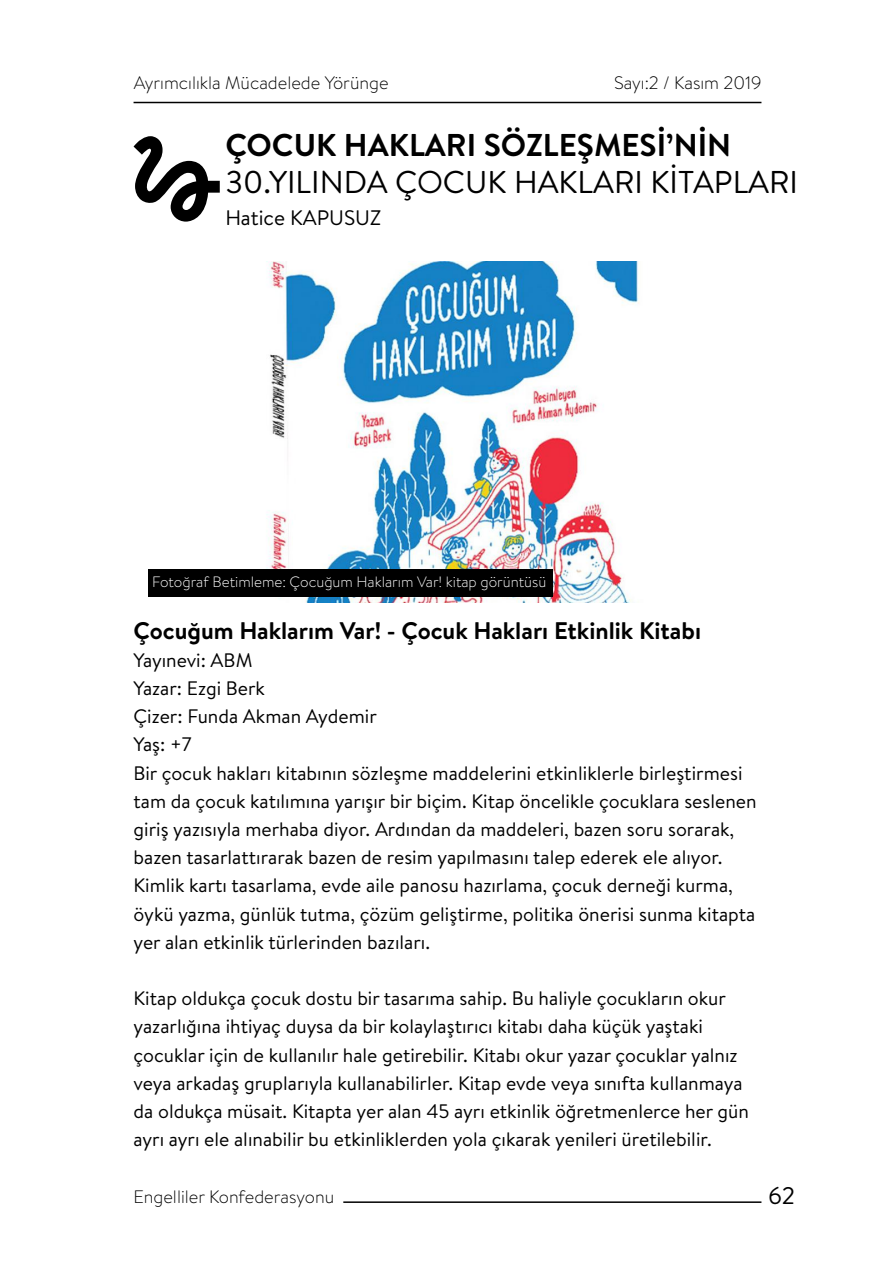
<style>
.page{position:relative;width:893px;height:1263px;background:#fff}
.page>*{position:absolute;margin:0;border:0;box-sizing:border-box;transform-origin:0 0}
.t1{font:31.5px "Brandon Text";color:#000}
.t2{font:700 31.5px "Brandon Text";color:#000}
.t3{font:700 24px "Brandon Text";color:#000}
.t4{font:24px "Brandon Text";color:#000}
.t5{font:21px "Brandon Text";color:#000}
.t6{font:19.5px/28.2px "Brandon Text";color:#000}
.t7{font:300 18px "Brandon Text";color:#000}
.t8{font:300 15px "Brandon Text";color:#fff}
</style>
<div class="page">
<svg style="left:134px;top:136px;width:86px;height:86px"></svg>
<hr style="left:134px;top:102px;width:627px;height:1px;background:#000">
<hr style="left:343px;top:1201px;width:418px;height:2px;background:#000">
<img style="left:148px;top:262px;width:491px;height:340px">
<div style="left:148px;top:569px;width:405px;height:27px;background:#000"></div>
<p class="t7" style="left:134px;top:70px;width:256px">Ayrımcılıkla Mücadelede Yörünge</p>
<h1 class="t2" style="left:225px;top:123px;width:507px">ÇOCUK HAKLARI SÖZLEŞMESİ’NİN</h1>
<h1 class="t1" style="left:225px;top:161px;width:574px">30.YILINDA ÇOCUK HAKLARI KİTAPLARI</h1>
<p class="t5" style="left:225px;top:203px;width:157px">Hatice KAPUSUZ</p>
<p class="t7" style="left:614px;top:70px;width:149px">Sayı:2 / Kasım 2019</p>
<p class="t8" style="left:152px;top:572px;width:396px">Fotoğraf Betimleme: Çocuğum Haklarım Var! kitap görüntüsü</p>
<p class="t3" style="left:134px;top:613px;width:569px">Çocuğum Haklarım Var! - Çocuk Hakları Etkinlik Kitabı</p>
<p class="t6" style="left:134px;top:645px;width:624px">Yayınevi: ABM<br>Yazar: Ezgi Berk<br>Çizer: Funda Akman Aydemir<br>Yaş: +7<br>Bir çocuk hakları kitabının sözleşme maddelerini etkinliklerle birleştirmesi tam da çocuk katılımına yarışır bir biçim. Kitap öncelikle çocuklara seslenen giriş yazısıyla merhaba diyor. Ardından da maddeleri, bazen soru sorarak, bazen tasarlattırarak bazen de resim yapılmasını talep ederek ele alıyor.<br>Kimlik kartı tasarlama, evde aile panosu hazırlama, çocuk derneği kurma, öykü yazma, günlük tutma, çözüm geliştirme, politika önerisi sunma kitapta yer alan etkinlik türlerinden bazıları.</p>
<p class="t6" style="left:134px;top:983px;width:617px">Kitap oldukça çocuk dostu bir tasarıma sahip. Bu haliyle çocukların okur yazarlığına ihtiyaç duysa da bir kolaylaştırıcı kitabı daha küçük yaştaki çocuklar için de kullanılır hale getirebilir. Kitabı okur yazar çocuklar yalnız veya arkadaş gruplarıyla kullanabilirler. Kitap evde veya sınıfta kullanmaya da oldukça müsait. Kitapta yer alan 45 ayrı etkinlik öğretmenlerce her gün ayrı ayrı ele alınabilir bu etkinliklerden yola çıkarak yenileri üretilebilir.</p>
<p class="t7" style="left:134px;top:1185px;width:202px">Engelliler Konfederasyonu</p>
<p class="t4" style="left:768px;top:1179px;width:29px">62</p>
</div>
